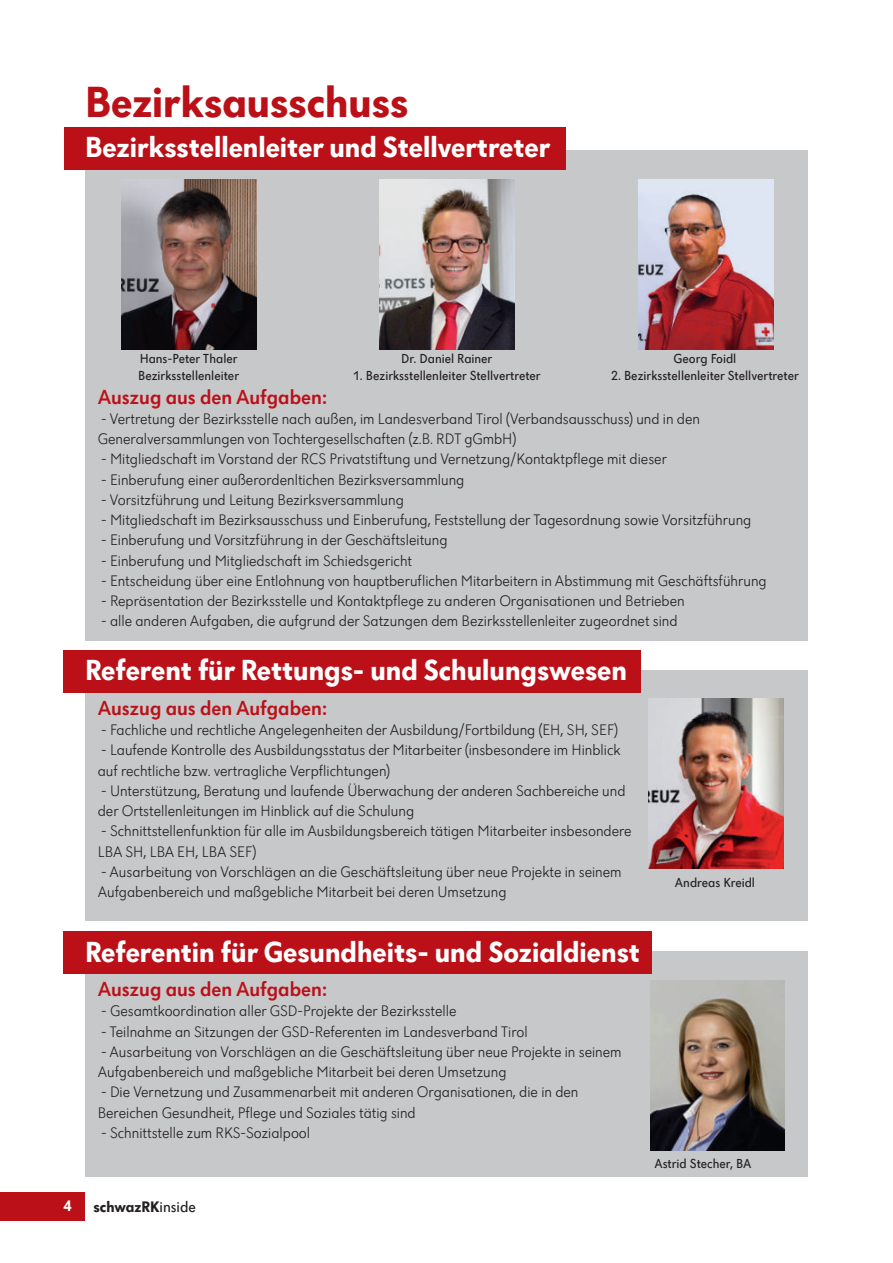
<style>
.page{position:relative;width:893px;height:1263px;background:#fff}
.page>*{position:absolute;margin:0;border:0;box-sizing:border-box;transform-origin:0 0}
.t1{font:700 45px "Dunant";color:#bb1018}
.t2{font:700 30px "Dunant";color:#fff}
.t3{font:500 21px "Dunant";color:#bb1018}
.t4{font:300 15.75px/20.2px "Dunant";color:#231f20}
.t5{font:700 15.75px "Dunant";color:#231f20}
.t6{font:700 15.75px "Dunant";color:#fff}
.t7{font:13.5px/16.5px "Dunant";color:#231f20}
.s1{font-weight:400}
</style>
<div class="page">
<div style="left:0;top:1192px;width:85px;height:28px;background:#bb1018"></div>
<div style="left:85px;top:150px;width:723px;height:491px;background:#c7c8ca"></div>
<div style="left:64px;top:127px;width:502px;height:43px;background:#bb1018"></div>
<img style="left:122px;top:179px;width:135px;height:170px">
<img style="left:638px;top:179px;width:135px;height:170px">
<img style="left:380px;top:179px;width:135px;height:170px">
<div style="left:85px;top:670px;width:723px;height:251px;background:#c7c8ca"></div>
<div style="left:64px;top:650px;width:577px;height:43px;background:#bb1018"></div>
<img style="left:649px;top:699px;width:135px;height:170px">
<div style="left:85px;top:951px;width:723px;height:226px;background:#c7c8ca"></div>
<div style="left:64px;top:931px;width:588px;height:43px;background:#bb1018"></div>
<img style="left:651px;top:980px;width:134px;height:170px">
<h1 class="t1" style="left:85px;top:83px;width:325px">Bezirksausschuss</h1>
<h2 class="t2" style="left:85px;top:135px;width:467px">Bezirksstellenleiter und Stellvertreter</h2>
<p class="t7" style="left:138px;top:352px;width:102px">Hans-Peter Thaler<br>Bezirksstellenleiter</p>
<p class="t7" style="left:401px;top:352px;width:93px">Dr. Daniel Rainer</p>
<p class="t7" style="left:353px;top:368px;width:189px">1. Bezirksstellenleiter Stellvertreter</p>
<p class="t7" style="left:674px;top:352px;width:64px">Georg Foidl</p>
<p class="t7" style="left:611px;top:368px;width:189px">2. Bezirksstellenleiter Stellvertreter</p>
<h3 class="t3" style="left:98px;top:388px;width:231px">Auszug aus den Aufgaben:</h3>
<p class="t4" style="left:98px;top:410px;width:604px">- Vertretung der Bezirksstelle nach außen, im Landesverband Tirol (Verbandsausschuss) und in den<br>Generalversammlungen von Tochtergesellschaften (z.B. RDT gGmbH)</p>
<p class="t4" style="left:101px;top:450px;width:567px">- Mitgliedschaft im Vorstand der RCS Privatstiftung und Vernetzung/Kontaktpflege mit dieser</p>
<p class="t4" style="left:101px;top:471px;width:365px">- Einberufung einer außerordenltichen Bezirksversammlung</p>
<p class="t4" style="left:101px;top:491px;width:304px">- Vorsitzführung und Leitung Bezirksversammlung</p>
<p class="t4" style="left:101px;top:511px;width:652px">- Mitgliedschaft im Bezirksausschuss und Einberufung, Feststellung der Tagesordnung sowie Vorsitzführung</p>
<p class="t4" style="left:101px;top:531px;width:348px">- Einberufung und Vorsitzführung in der Geschäftsleitung</p>
<p class="t4" style="left:101px;top:552px;width:313px">- Einberufung und Mitgliedschaft im Schiedsgericht</p>
<p class="t4" style="left:101px;top:572px;width:667px">- Entscheidung über eine Entlohnung von hauptberuflichen Mitarbeitern in Abstimmung mit Geschäftsführung</p>
<p class="t4" style="left:101px;top:592px;width:585px">- Repräsentation der Bezirksstelle und Kontaktpflege zu anderen Organisationen und Betrieben</p>
<p class="t4" style="left:101px;top:612px;width:578px">- alle anderen Aufgaben, die aufgrund der Satzungen dem Bezirksstellenleiter zugeordnet sind</p>
<h2 class="t2" style="left:85px;top:658px;width:543px">Referent für Rettungs- und Schulungswesen</h2>
<h3 class="t3" style="left:98px;top:699px;width:231px">Auszug aus den Aufgaben:</h3>
<p class="t4" style="left:101px;top:721px;width:518px">- Fachliche und rechtliche Angelegenheiten der Ausbildung/Fortbildung (EH, SH, SEF)</p>
<p class="t4" style="left:98px;top:741px;width:524px">- Laufende Kontrolle des Ausbildungsstatus der Mitarbeiter (insbesondere im Hinblick auf rechtliche bzw. vertragliche Verpflichtungen)</p>
<p class="t4" style="left:98px;top:782px;width:529px">- Unterstützung, Beratung und laufende Überwachung der anderen Sachbereiche und der Ortstellenleitungen im Hinblick auf die Schulung</p>
<p class="t4" style="left:98px;top:822px;width:535px">- Schnittstellenfunktion für alle im Ausbildungsbereich tätigen Mitarbeiter insbesondere<br>LBA SH, LBA EH, LBA SEF)</p>
<p class="t4" style="left:98px;top:863px;width:525px">- Ausarbeitung von Vorschlägen an die Geschäftsleitung über neue Projekte in seinem<br>Aufgabenbereich und maßgebliche Mitarbeit bei deren Umsetzung</p>
<h2 class="t2" style="left:85px;top:939px;width:556px">Referentin für Gesundheits- und Sozialdienst</h2>
<h3 class="t3" style="left:98px;top:980px;width:231px">Auszug aus den Aufgaben:</h3>
<p class="t4" style="left:101px;top:1002px;width:357px">- Gesamtkoordination aller GSD-Projekte der Bezirksstelle</p>
<p class="t4" style="left:101px;top:1022px;width:428px">- Teilnahme an Sitzungen der GSD-Referenten im Landesverband Tirol</p>
<p class="t4" style="left:98px;top:1043px;width:525px">- Ausarbeitung von Vorschlägen an die Geschäftsleitung über neue Projekte in seinem<br>Aufgabenbereich und maßgebliche Mitarbeit bei deren Umsetzung</p>
<p class="t4" style="left:98px;top:1083px;width:482px">- Die Vernetzung und Zusammenarbeit mit anderen Organisationen, die in den<br>Bereichen Gesundheit, Pflege und Soziales tätig sind</p>
<p class="t4" style="left:101px;top:1124px;width:211px">- Schnittstelle zum RKS-Sozialpool</p>
<p class="t6" style="left:63px;top:1200px;width:10px">4</p>
<p class="t5" style="left:94px;top:1200px;width:104px">schwazRK<span class="s1">inside</span></p>
<p class="t7" style="left:675px;top:875px;width:82px">Andreas Kreidl</p>
<p class="t7" style="left:654px;top:1156px;width:99px">Astrid Stecher, BA</p>
</div>
